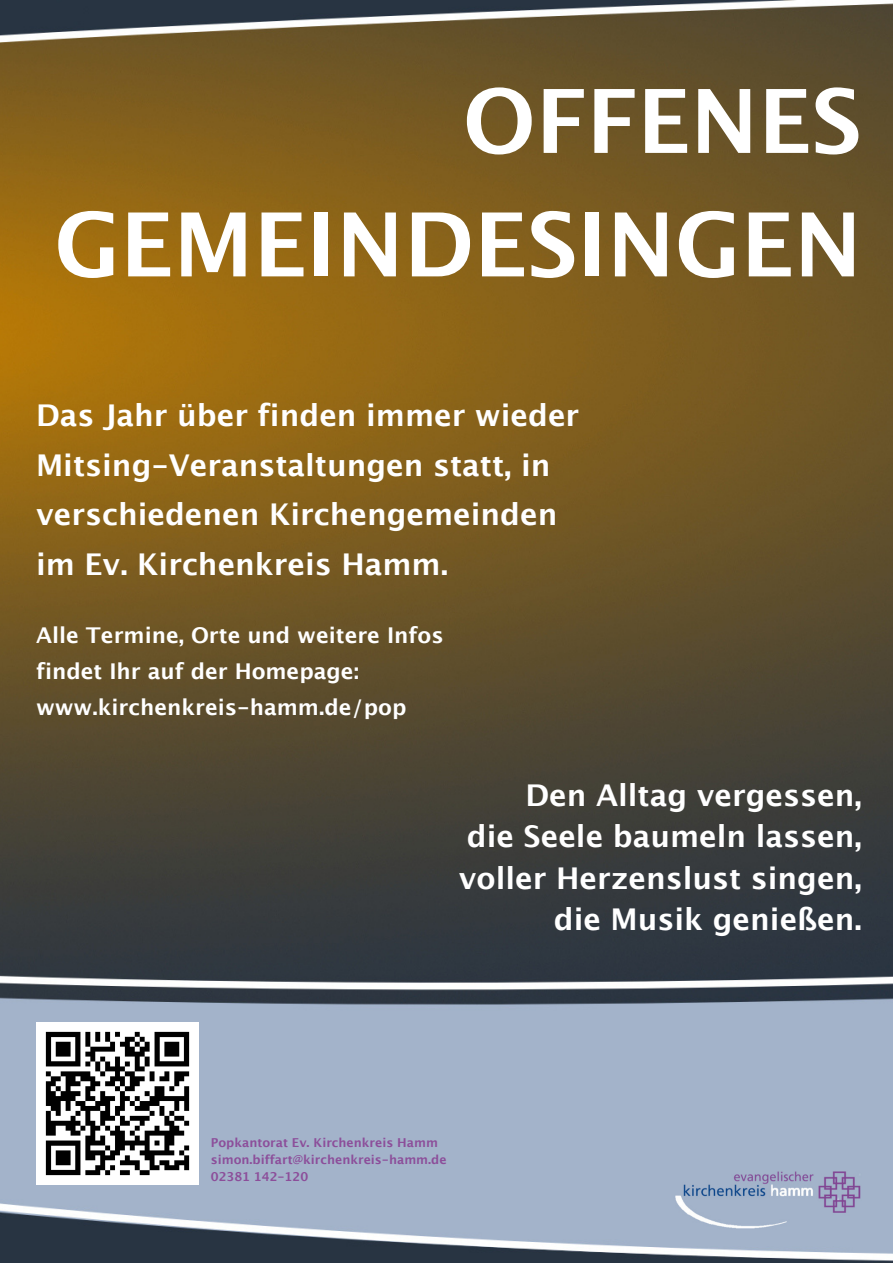
<style>
.page{position:relative;width:893px;height:1263px;background:#fff}
.page>*{position:absolute;margin:0;border:0;box-sizing:border-box;transform-origin:0 0}
.t1{font:700 88.35px/123.4px "Lucida Grande";color:#fff;text-align:right}
.t2{font:700 30px/49.5px "Lucida Grande";color:#fff}
.t3{font:700 21.75px/36px "Lucida Grande";color:#fff}
.t4{font:700 12.3px/17.2px "Lucida Grande";color:#8c4e9a}
</style>
<div class="page">
<img style="left:0;top:0;width:893px;height:1263px">
<img style="left:673px;top:1169px;width:189px;height:61px">
<img style="left:36px;top:1023px;width:162px;height:162px">
<h1 class="t1" style="left:54px;top:65px;width:809px">OFFENES<br>GEMEINDESINGEN</h1>
<p class="t2" style="left:36px;top:393px;width:544px">Das Jahr über finden immer wieder<br>Mitsing-Veranstaltungen statt, in verschiedenen Kirchengemeinden im Ev. Kirchenkreis Hamm.</p>
<p class="t3" style="left:36px;top:619px;width:409px">Alle Termine, Orte und weitere Infos findet Ihr auf der Homepage: www.kirchenkreis-hamm.de/pop</p>
<p class="t2" style="left:459px;top:776px;width:404px;line-height:41.6px;text-align:right">Den Alltag vergessen,<br>die Seele baumeln lassen, voller Herzenslust singen, die Musik genießen.</p>
<p class="t4" style="left:211px;top:1134px;width:237px">Popkantorat Ev. Kirchenkreis Hamm simon.biffart@kirchenkreis-hamm.de<br>02381 142-120</p>
</div>
